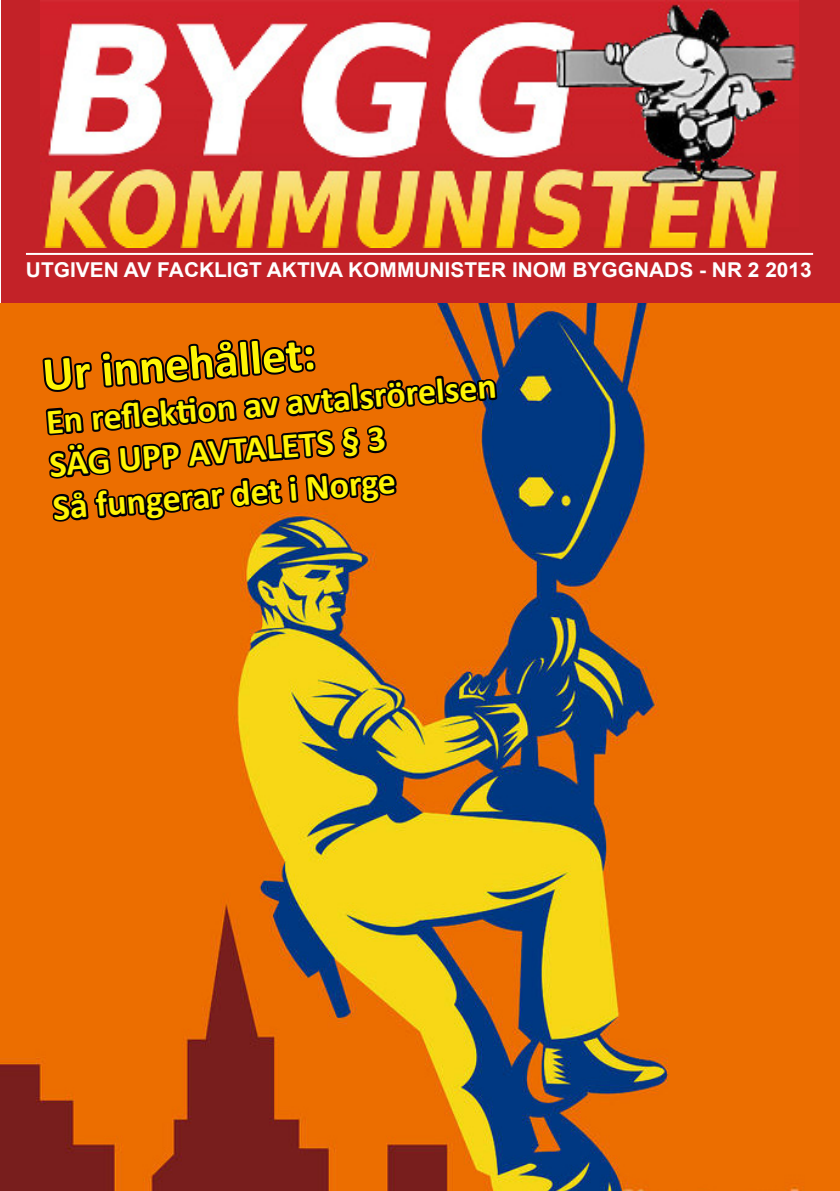
<style>
.page{position:relative;width:840px;height:1191px;background:#fff}
.page>*{position:absolute;margin:0;border:0;box-sizing:border-box;transform-origin:0 0}
.t1{font:700 48px "Calibri";color:#fff404}
.t2{font:700 36px "Calibri";color:#fff404}
.t3{font:700 20.4px "Arial";color:#fff}
</style>
<div class="page">
<div style="left:1px;top:0;width:838px;height:303px;background:#c32228"></div>
<img style="left:41px;top:0;width:757px;height:248px">
<hr style="left:26px;top:253px;width:786px;height:2px;background:#fff">
<img style="left:0;top:303px;width:839px;height:888px">
<svg style="left:40px;top:246px;width:460px;height:370px;background:#b9530e"></svg>
<p class="t3" style="left:26px;top:256px;width:787px">UTGIVEN AV FACKLIGT AKTIVA KOMMUNISTER INOM BYGGNADS - NR 2 2013</p>
<p class="t1" style="left:40px;top:346px;width:275px;rotate:-5deg">Ur innehållet:</p>
<p class="t2" style="left:44px;top:401px;width:453px;rotate:-5deg">En refl ekti on av avtalsrörelsen</p>
<p class="t2" style="left:48px;top:444px;width:338px;rotate:-5deg">SÄG UPP AVTALETS § 3</p>
<p class="t2" style="left:51px;top:487px;width:345px;rotate:-5deg">Så fungerar det i Norge</p>
</div>
